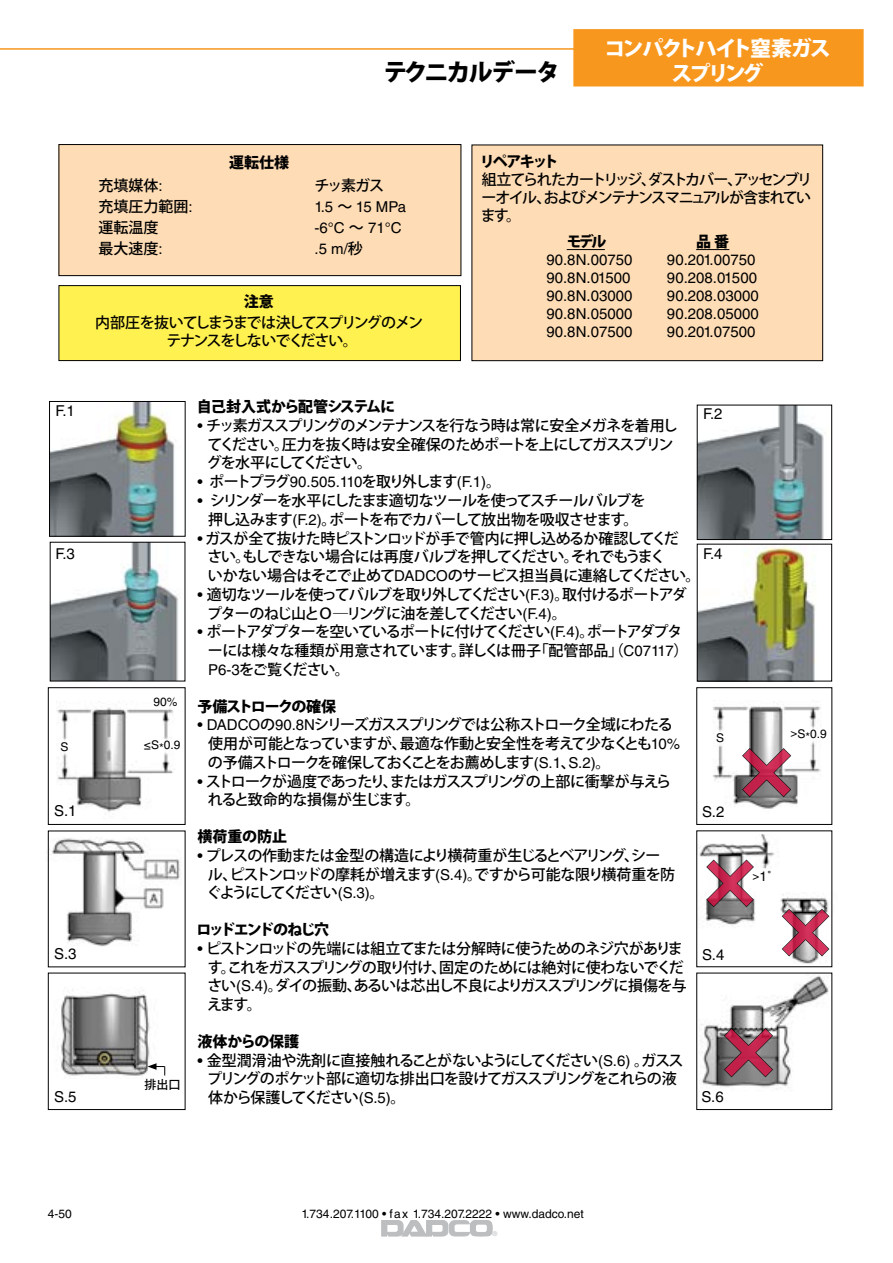
<style>
.page{position:relative;width:893px;height:1263px;background:#fff}
.page>*{position:absolute;margin:0;border:0;box-sizing:border-box;transform-origin:0 0}
.t1{font:800 24px "Koz Go Pro";letter-spacing:-.09em;color:#000}
.t2{font:800 21px/25.2px "Koz Go Pro";letter-spacing:-.1em;color:#fff;text-align:center}
.t3{font:500 15px/18.8px "Koz Go Pro";letter-spacing:-.07em;color:#000}
.t4{font:500 15px/18.8px "Koz Go Pro";letter-spacing:-.05em;color:#000}
.t5{font:15px "Helvetica LT Std";color:#000}
.t6{font:800 15px "Koz Go Pro";letter-spacing:-.07em;color:#000}
.t7{font:500 15px/18px "Koz Go Pro";letter-spacing:-.11em;color:#000;text-align:center}
.t8{font:800 15px "Koz Go Pro";letter-spacing:-.12em;color:#000}
.t9{font:800 15px "Koz Go Pro";letter-spacing:-.005em;color:#000}
.t10{font:13.5px "Helvetica LT Std";color:#000}
.t11{font:12px "Helvetica LT Std";color:#000}
.t12{font:500 12px "Koz Go Pro";color:#000}
.t13{font:6.45px "Helvetica LT Std";color:#bcbec0}
.s1{font-family:"Helvetica LT Std";font-weight:400}
.s2{font-family:"Koz Go Pro";font-weight:500}
.s3{font-size:12px}
</style>
<div class="page">
<svg style="left:382px;top:1220px;width:110px;height:16px"></svg>
<div style="left:59px;top:145px;width:402px;height:131px;background:#fedcb5"></div>
<div style="left:59px;top:144px;width:402px;height:132px;border:1px solid #000"></div>
<img style="left:57px;top:701px;width:118px;height:111px">
<img style="left:713px;top:706px;width:108px;height:103px">
<img style="left:47px;top:830px;width:134px;height:117px">
<img style="left:57px;top:989px;width:93px;height:87px">
<img style="left:699px;top:975px;width:130px;height:115px">
<img style="left:699px;top:834px;width:134px;height:133px">
<div style="left:48px;top:973px;width:137px;height:137px;border:1px solid #000"></div>
<div style="left:48px;top:687px;width:137px;height:138px;border:1px solid #000"></div>
<div style="left:697px;top:687px;width:135px;height:138px;border:1px solid #000"></div>
<svg style="left:148px;top:1063px;width:17px;height:12px"></svg>
<div style="left:472px;top:145px;width:351px;height:216px;background:#fedcb5"></div>
<div style="left:472px;top:145px;width:351px;height:216px;border:1px solid #000"></div>
<hr style="left:567px;top:249px;width:38px;height:1px;background:#000">
<hr style="left:696px;top:249px;width:33px;height:1px;background:#000">
<div style="left:59px;top:286px;width:401px;height:75px;background:#fff150"></div>
<div style="left:59px;top:285px;width:402px;height:76px;border:1px solid #000"></div>
<img style="left:51px;top:403px;width:124px;height:131px">
<div style="left:49px;top:401px;width:136px;height:135px;border:1px solid #000"></div>
<img style="left:699px;top:407px;width:125px;height:131px">
<div style="left:697px;top:405px;width:135px;height:135px;border:1px solid #000"></div>
<img style="left:52px;top:544px;width:127px;height:135px">
<img style="left:699px;top:546px;width:117px;height:133px">
<div style="left:697px;top:544px;width:135px;height:137px;border:1px solid #000"></div>
<div style="left:573px;top:29px;width:291px;height:57px;background:#f8971d;border:2px solid #f8971d"></div>
<hr style="left:0;top:48px;width:586px;height:2px;background:#f8971d">
<svg style="left:741px;top:747px;width:51px;height:51px"></svg>
<svg style="left:705px;top:859px;width:50px;height:49px"></svg>
<svg style="left:781px;top:908px;width:49px;height:49px"></svg>
<svg style="left:723px;top:1027px;width:51px;height:51px;background:#757575"></svg>
<h1 class="t1" style="left:383px;top:56px;width:178px">テクニカルデータ</h1>
<h2 class="t2" style="left:604px;top:37px;width:228px">コンパクトハイト窒素ガススプリング</h2>
<p class="t6" style="left:229px;top:152px;width:61px">運転仕様</p>
<p class="t3" style="left:99px;top:177px;width:66px">充填媒体<span class="s1">:</span></p>
<p class="t3" style="left:315px;top:177px;width:71px">チッ素ガス</p>
<p class="t3" style="left:99px;top:198px;width:96px">充填圧力範囲<span class="s1">:</span></p>
<p class="t5" style="left:315px;top:198px;width:93px">1.5 <span class="s2">～</span> 15 MPa</p>
<p class="t3" style="left:99px;top:219px;width:61px">運転温度</p>
<p class="t5" style="left:315px;top:219px;width:89px">-6°C <span class="s2">～</span> 71°C</p>
<p class="t3" style="left:99px;top:240px;width:66px">最大速度<span class="s1">:</span></p>
<p class="t5" style="left:315px;top:240px;width:50px">.5 m/<span class="s2">秒</span></p>
<p class="t6" style="left:244px;top:292px;width:31px">注意</p>
<p class="t7" style="left:95px;top:314px;width:329px">内部圧を抜いてしまうまでは決してスプリングのメンテナンスをしないでください。</p>
<p class="t6" style="left:480px;top:152px;width:80px">リペアキット</p>
<p class="t3" style="left:481px;top:172px;width:333px;line-height:18px;text-align:justify">組立てられたカートリッジ、ダストカバー、アッセンブリーオイル、およびメンテナンスマニュアルが含まれています。</p>
<p class="t6" style="left:567px;top:231px;width:41px">モデル</p>
<p class="t6" style="left:696px;top:231px;width:35px">品 番</p>
<p class="t5" style="left:546px;top:251px;width:87px">90.8N.00750</p>
<p class="t5" style="left:667px;top:251px;width:90px">90.201.00750</p>
<p class="t5" style="left:546px;top:269px;width:86px">90.8N.01500</p>
<p class="t5" style="left:667px;top:269px;width:92px">90.208.01500</p>
<p class="t5" style="left:546px;top:287px;width:87px">90.8N.03000</p>
<p class="t5" style="left:667px;top:287px;width:93px">90.208.03000</p>
<p class="t5" style="left:546px;top:305px;width:87px">90.8N.05000</p>
<p class="t5" style="left:667px;top:305px;width:93px">90.208.05000</p>
<p class="t5" style="left:546px;top:323px;width:87px">90.8N.07500</p>
<p class="t5" style="left:667px;top:323px;width:90px">90.201.07500</p>
<p class="t5" style="left:55px;top:402px;width:21px">F.1</p>
<p class="t5" style="left:55px;top:545px;width:21px">F.3</p>
<p class="t11" style="left:154px;top:695px;width:26px">90%</p>
<p class="t11" style="left:61px;top:740px;width:10px">S</p>
<p class="t11" style="left:144px;top:738px;width:38px">≤S*0.9</p>
<p class="t5" style="left:54px;top:802px;width:24px">S.1</p>
<p class="t5" style="left:54px;top:945px;width:24px">S.3</p>
<p class="t5" style="left:54px;top:1088px;width:24px">S.5</p>
<p class="t12" style="left:145px;top:1077px;width:37px">排出口</p>
<p class="t6" style="left:197px;top:397px;width:200px">自己封入式から配管システムに</p>
<p class="t3" style="left:207px;top:417px;width:473px;text-indent:-9px"><span class="s1">•</span> チッ素ガススプリングのメンテナンスを行なう時は常に安全メガネを着用してください。圧力を抜く時は安全確保のためポートを上にしてガススプリングを水平にしてください。</p>
<p class="t5" style="left:197px;top:473px;width:305px">• <span class="s2">ポートプラグ</span>90.505.110<span class="s2">を取り外します</span>(F.1)<span class="s2">。</span></p>
<p class="t4" style="left:197px;top:492px;width:450px;text-align:center"><span class="s1">•</span> シリンダーを水平にしたまま適切なツールを使ってスチールバルブを押し込みます<span class="s1">(F.2)</span>。ポートを布でカバーして放出物を吸収させます。</p>
<p class="t4" style="left:207px;top:529px;width:495px;text-indent:-10px"><span class="s1">•</span> ガスが全て抜けた時ピストンロッドが手で管内に押し込めるか確認してくだ<br>さい。もしできない場合には再度バルブを押してください。それでもうまく<br>いかない場合はそこで止めて<span class="s1">DADCO</span>のサービス担当員に連絡してください。</p>
<p class="t3" style="left:207px;top:586px;width:481px;text-indent:-10px"><span class="s1">•</span> 適切なツールを使ってバルブを取り外してください<span class="s1">(F.3)</span>。取付けるポートアダプターのねじ山とＯ―リングに油を差してください<span class="s1">(F.4)</span>。</p>
<p class="t3" style="left:208px;top:623px;width:482px;text-indent:-11px"><span class="s1">•</span> ポートアダプターを空いているポートに付けてください<span class="s1">(F.4)</span>。ポートアダプターには様々な種類が用意されています。詳しくは冊子「配管部品」（<span class="s1">C07117</span>）<br><span class="s1">P6-3</span>をご覧ください。</p>
<p class="t6" style="left:197px;top:696px;width:140px">予備ストロークの確保</p>
<p class="t3" style="left:208px;top:716px;width:474px;text-indent:-11px"><span class="s1">• DADCO</span>の<span class="s1">90.8N</span>シリーズガススプリングでは公称ストローク全域にわたる使用が可能となっていますが、最適な作動と安全性を考えて少なくとも<span class="s1">10%</span>の予備ストロークを確保しておくことをお薦めします<span class="s1">(S.1</span>、<span class="s1">S.2)</span>。</p>
<p class="t3" style="left:208px;top:772px;width:465px;text-indent:-11px"><span class="s1">•</span> ストロークが過度であったり、またはガススプリングの上部に衝撃が与えられると致命的な損傷が生じます。</p>
<p class="t6" style="left:197px;top:827px;width:91px">横荷重の防止</p>
<p class="t3" style="left:206px;top:847px;width:470px;text-indent:-9px"><span class="s1">•</span> プレスの作動または金型の構造により横荷重が生じるとベアリング、シール、ピストンロッドの摩耗が増えます<span class="s1">(S.4)</span>。ですから可能な限り横荷重を防ぐようにしてください<span class="s1">(S.3)</span>。</p>
<p class="t8" style="left:197px;top:920px;width:134px">ロッドエンドのねじ穴</p>
<p class="t4" style="left:207px;top:940px;width:481px;text-indent:-10px"><span class="s1">•</span> ピストンロッドの先端には組立てまたは分解時に使うためのネジ穴があります。これをガススプリングの取り付け、固定のためには絶対に使わないでください<span class="s1">(S.4)</span>。ダイの振動、あるいは芯出し不良によりガススプリングに損傷を与えます。</p>
<p class="t9" style="left:197px;top:1031px;width:103px">液体からの保護</p>
<p class="t3" style="left:207px;top:1051px;width:478px;text-indent:-10px"><span class="s1">•</span> 金型潤滑油や洗剤に直接触れることがないようにしてください<span class="s1">(S.6)</span> 。ガススプリングのポケット部に適切な排出口を設けてガススプリングをこれらの液体から保護してください<span class="s1">(S.5)</span>。</p>
<p class="t5" style="left:703px;top:405px;width:21px">F.2</p>
<p class="t5" style="left:703px;top:545px;width:21px">F.4</p>
<p class="t11" style="left:716px;top:731px;width:10px">S</p>
<p class="t11" style="left:790px;top:727px;width:38px">&gt;S*0.9</p>
<p class="t5" style="left:702px;top:803px;width:24px">S.2</p>
<p class="t5" style="left:702px;top:946px;width:24px">S.4</p>
<p class="t10" style="left:753px;top:869px;width:21px"><span class="s3">&gt;</span>1˚</p>
<p class="t5" style="left:702px;top:1088px;width:24px">S.6</p>
<p class="t11" style="left:48px;top:1206px;width:26px">4-50</p>
<p class="t11" style="left:301px;top:1206px;width:284px">1.734.207.1100 • fax 1.734.207.2222 • www.dadco.net</p>
<p class="t13" style="left:493px;top:1230px;width:6px">®</p>
</div>
